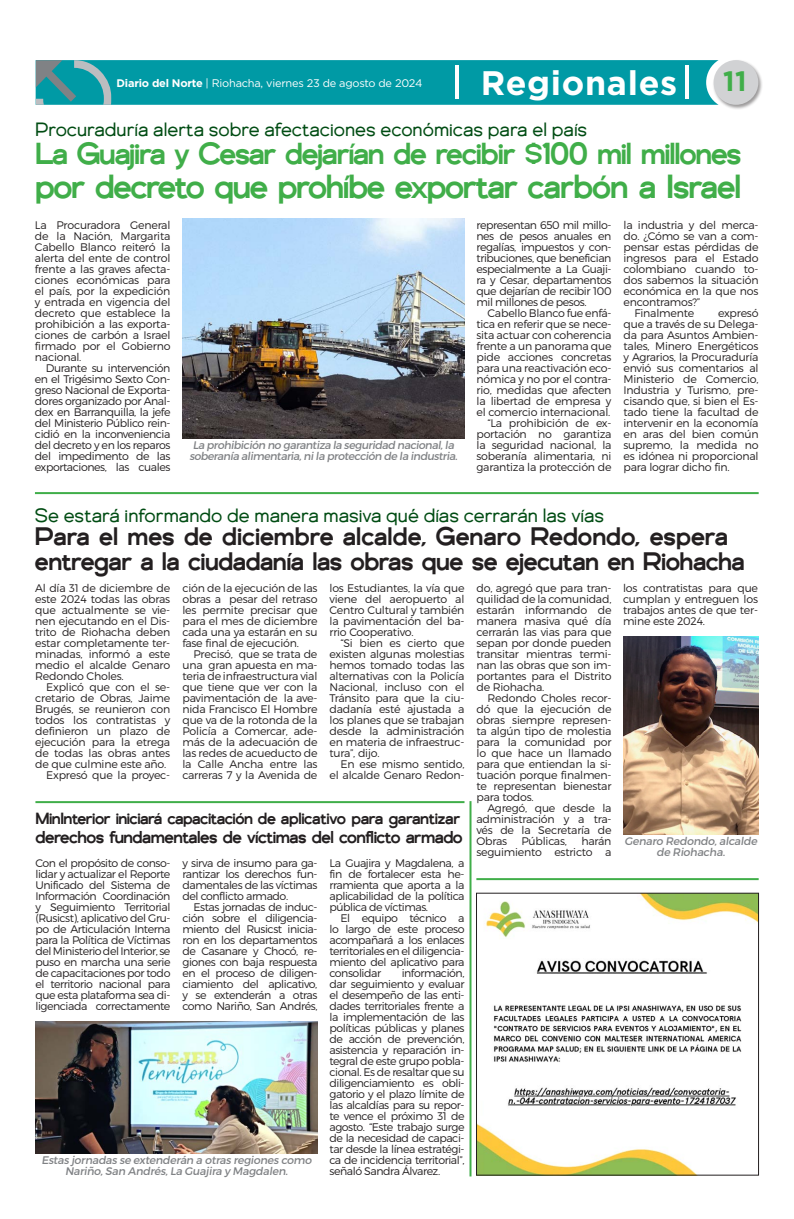
<style>
.page{position:relative;width:794px;height:1219px;background:#fff}
.page>*{position:absolute;margin:0;border:0;box-sizing:border-box;transform-origin:0 0}
.Capitular{font:700 34px "Gotham";letter-spacing:.02em;color:#fff}
.Título_medio_34pt{font:500 33px "Genova";letter-spacing:-.04em;color:#40ae49}
.Título_medio_34pt-2{font:500 30px "Genova";letter-spacing:-.04em;color:#40ae49}
.Capitular-2{font:700 28px "Gotham";color:#40ae49}
.Titulo_Medio_30Pt{font:500 25px "Genova";letter-spacing:-.02em;color:#231f20}
.Titulo_Medio_30Pt-2{font:500 25px "Genova";color:#231f20}
.Antetitulo{font:19px "Genova";color:#004c13}
.Título_medio_22pt{font:500 17px "Genova";letter-spacing:-.03em;color:#231f20}
.Título_medio_22pt-2{font:500 16px "Genova";letter-spacing:-.03em;color:#231f20}
.Texto{font:11px/11px "Trueno Lt";letter-spacing:-.02em;color:#231f20;text-align:justify}
.Texto_sin_sangrias{font:11px/11px "Trueno Lt";letter-spacing:-.04em;color:#231f20;text-align:justify}
.Pié_de_foto{font:11px/11px "Trueno Rg It";letter-spacing:-.02em;color:#808285;text-align:center}
.Pié_de_foto-2{font:11px/11px "Trueno Rg It";letter-spacing:-.04em;color:#808285;text-align:center}
.Texto-2{font:11px "Gotham";letter-spacing:-.02em;color:#fff}
.s1{font-weight:700}
</style>
<div class="page">
<svg style="left:36px;top:60px;width:676px;height:45px;background:#099ba5"></svg>
<div style="left:712px;top:59px;width:51px;height:51px;background:#231f20;opacity:.45"></div>
<div style="left:713px;top:60px;width:45px;height:45px;background:#d1d2d4;border-radius:50%"></div>
<hr style="left:685px;top:66px;width:3px;height:33px;background:#fff">
<hr style="left:456px;top:66px;width:3px;height:33px;background:#fff">
<img style="left:478px;top:895px;width:278px;height:278px">
<div style="left:476px;top:893px;width:282px;height:282px;border:1px solid #231f20"></div>
<img style="left:182px;top:218px;width:282px;height:220px">
<hr style="left:35px;top:492px;width:723px;height:2px;background:#40ae49">
<hr style="left:476px;top:878px;width:282px;height:2px;background:#40ae49">
<hr style="left:35px;top:801px;width:429px;height:2px;background:#40ae49">
<img style="left:623px;top:636px;width:135px;height:198px">
<hr style="left:469px;top:801px;width:2px;height:375px;background:#40ae49">
<img style="left:35px;top:1021px;width:282px;height:132px">
<p class="Capitular" style="left:481px;top:61px;width:198px">Regionales</p>
<p class="Texto-2" style="left:117px;top:76px;width:307px"><span class="s1">Diario del Norte</span> | Riohacha, viernes 23 de agosto de 2024</p>
<p class="Capitular-2" style="left:723px;top:62px;width:25px">11</p>
<p class="Antetitulo" style="left:35px;top:119px;width:553px">Procuraduría alerta sobre afectaciones económicas para el país</p>
<p class="Título_medio_34pt-2" style="left:35px;top:135px;width:708px">La Guajira y Cesar dejarían de recibir $100 mil millones</p>
<p class="Título_medio_34pt" style="left:35px;top:166px;width:707px">por decreto que prohíbe exportar carbón a Israel</p>
<p class="Texto_sin_sangrias" style="left:35px;top:219px;width:137px">La Procuradora General de la Nación, Margarita Cabello Blanco reiteró la alerta del ente de control frente a las graves afecta&shy;ciones económicas para el país, por la expedición y entrada en vigencia del decreto que establece la prohibición a las exporta&shy;ciones de carbón a Israel firmado por el Gobierno nacional.</p>
<p class="Texto" style="left:35px;top:362px;width:137px;text-indent:11px">Durante su intervención en el Trigésimo Sexto Con&shy;greso Nacional de Exporta&shy;dores organizado por Anal&shy;dex en Barranquilla, la jefe del Ministerio Público rein&shy;cidió en la inconveniencia del decreto y en los reparos del impedimento de las exportaciones, las cuales</p>
<p class="Pié_de_foto-2" style="left:189px;top:440px;width:270px">La prohibición no garantiza la seguridad nacional, la soberanía alimentaria, ni la protección de la industria.</p>
<p class="Texto" style="left:476px;top:219px;width:136px">representan 650 mil millo&shy;nes de pesos anuales en regalías, impuestos y con&shy;tribuciones, que benefician especialmente a La Guaji&shy;ra y Cesar, departamentos que dejarían de recibir 100 mil millones de pesos.</p>
<p class="Texto" style="left:476px;top:307px;width:136px;text-indent:11px">Cabello Blanco fue enfá&shy;tica en referir que se nece&shy;sita actuar con coherencia frente a un panorama que pide acciones concretas para una reactivación eco&shy;nómica y no por el contra&shy;rio, medidas que afecten la libertad de empresa y el comercio internacional.</p>
<p class="Texto" style="left:476px;top:417px;width:136px;text-indent:11px">“La prohibición de ex&shy;portación no garantiza la seguridad nacional, la soberanía alimentaria, ni garantiza la protección de</p>
<p class="Texto" style="left:623px;top:219px;width:136px">la industria y del merca&shy;do. ¿Cómo se van a com&shy;pensar estas pérdidas de ingresos para el Estado colombiano cuando to&shy;dos sabemos la situación económica en la que nos encontramos?”</p>
<p class="Texto" style="left:634px;top:307px;width:61px">Finalmente</p>
<p class="Texto" style="left:623px;top:307px;width:136px;text-indent:95px">expresó que a través de su Delega&shy;da para Asuntos Ambien&shy;tales, Minero Energéticos y Agrarios, la Procuraduría envió sus comentarios al Ministerio de Comercio, Industria y Turismo, pre&shy;cisando que, si bien el Es&shy;tado tiene la facultad de intervenir en la economía en aras del bien común supremo, la medida no es idónea ni proporcional para lograr dicho fin.</p>
<p class="Antetitulo" style="left:35px;top:504px;width:571px">Se estará informando de manera masiva qué días cerrarán las vías</p>
<p class="Titulo_Medio_30Pt-2" style="left:35px;top:521px;width:694px">Para el mes de diciembre alcalde, Genaro Redondo, espera</p>
<p class="Titulo_Medio_30Pt" style="left:35px;top:546px;width:711px">entregar a la ciudadanía las obras que se ejecutan en Riohacha</p>
<p class="Texto_sin_sangrias" style="left:35px;top:582px;width:136px">Al día 31 de diciembre de este 2024 todas las obras que actualmente se vie&shy;nen ejecutando en el Dis&shy;trito de Riohacha deben estar completamente ter&shy;minadas, informó a este medio el alcalde Genaro Redondo Choles.</p>
<p class="Texto" style="left:35px;top:681px;width:136px;text-indent:11px">Explicó que con el se&shy;cretario de Obras, Jaime Brugés, se reunieron con todos los contratistas y definieron un plazo de ejecución para la etrega de todas las obras antes de que culmine este año.</p>
<p class="Texto" style="left:46px;top:769px;width:125px">Expresó que la proyec-</p>
<p class="Texto" style="left:329px;top:582px;width:136px">los Estudiantes, la vía que viene del aeropuerto al Centro Cultural y también la pavimentación del ba&shy;rrio Cooperativo.</p>
<p class="Texto" style="left:329px;top:637px;width:136px;text-indent:11px">“Si bien es cierto que existen algunas molestias hemos tomado todas las alternativas con la Policía Nacional, incluso con el Tránsito para que la ciu&shy;dadanía esté ajustada a los planes que se trabajan desde la administración en materia de infraestruc&shy;tura”, dijo.</p>
<p class="Texto" style="left:329px;top:758px;width:136px;text-align:right">En ese mismo sentido, el alcalde Genaro Redon-</p>
<p class="Título_medio_22pt-2" style="left:35px;top:809px;width:426px">MinInterior iniciará capacitación de aplicativo para garantizar</p>
<p class="Título_medio_22pt" style="left:35px;top:827px;width:429px">derechos fundamentales de víctimas del conflicto armado</p>
<p class="Texto_sin_sangrias" style="left:35px;top:857px;width:136px">Con el propósito de conso&shy;lidar y actualizar el Reporte Unificado del Sistema de Información Coordinación y Seguimiento Territorial (Rusicst), aplicativo del Gru&shy;po de Articulación Interna para la Política de Víctimas del Ministerio del Interior, se puso en marcha una serie de capacitaciones por todo el territorio nacional para que esta plataforma sea di&shy;ligenciada correctamente</p>
<p class="Texto_sin_sangrias" style="left:182px;top:857px;width:136px">y sirva de insumo para ga&shy;rantizar los derechos fun&shy;damentales de las víctimas del conflicto armado.</p>
<p class="Texto" style="left:182px;top:582px;width:136px">ción de la ejecución de las obras a pesar del retraso les permite precisar que para el mes de diciembre cada una ya estarán en su fase final de ejecución.</p>
<p class="Texto" style="left:182px;top:648px;width:136px;text-indent:11px">Precisó, que se trata de una gran apuesta en ma&shy;teria de infraestructura vial que tiene que ver con la pavimentación de la ave&shy;nida Francisco El Hombre que va de la rotonda de la Policía a Comercar, ade&shy;más de la adecuación de las redes de acueducto de la Calle Ancha entre las carreras 7 y la Avenida de</p>
<p class="Texto" style="left:476px;top:582px;width:136px">do, agregó que para tran&shy;quilidad de la comunidad, estarán informando de manera masiva qué día cerrarán las vias para que sepan por donde pueden transitar mientras termi&shy;nan las obras que son im&shy;portantes para el Distrito de Riohacha.</p>
<p class="Texto" style="left:476px;top:692px;width:136px;text-indent:11px">Redondo Choles recor&shy;dó que la ejecución de obras siempre represen&shy;ta algún tipo de molestia para la comunidad por lo que hace un llamado para que entiendan la si&shy;tuación porque finalmen&shy;te representan bienestar para todos.</p>
<p class="Texto" style="left:476px;top:802px;width:136px;text-indent:11px">Agregó, que desde la administración y a tra&shy;vés de la Secretaría de Obras</p>
<p class="Texto" style="left:623px;top:582px;width:136px">los contratistas para que cumplan y entreguen los trabajos antes de que ter&shy;mine este 2024.</p>
<p class="Texto" style="left:476px;top:835px;width:136px;text-align:right">harán<br>seguimiento estricto a</p>
<p class="Texto" style="left:521px;top:835px;width:47px">Públicas,</p>
<p class="Pié_de_foto" style="left:624px;top:836px;width:134px">Genaro Redondo, alcalde de Riohacha.</p>
<p class="Texto" style="left:329px;top:857px;width:136px">La Guajira y Magdalena, a fin de fortalecer esta he&shy;rramienta que aporta a la aplicabilidad de la política pública de víctimas.</p>
<p class="Texto" style="left:329px;top:912px;width:136px;text-indent:11px">El equipo técnico a lo largo de este proceso acompañará a los enlaces territoriales en el diligencia&shy;miento del aplicativo para consolidar</p>
<p class="Texto" style="left:182px;top:901px;width:136px;text-indent:11px">Estas jornadas de induc&shy;ción sobre el diligencia&shy;miento del Rusicst inicia&shy;ron en los departamentos de Casanare y Chocó, re&shy;giones con baja respuesta en el proceso de diligen&shy;ciamiento del aplicativo, y se extenderán a otras como Nariño, San Andrés,</p>
<p class="Texto" style="left:329px;top:967px;width:136px;text-indent:72px">información, dar seguimiento y evaluar el desempeño de las enti&shy;dades territoriales frente a la implementación de las políticas públicas y planes de acción de prevención, asistencia y reparación in&shy;tegral de este grupo pobla&shy;cional. Es de resaltar que su diligenciamiento es obli&shy;gatorio y el plazo límite de las alcaldías para su repor&shy;te vence el próximo 31 de agosto. “Este trabajo surge de la necesidad de capaci&shy;tar desde la línea estratégi&shy;ca de incidencia territorial”, señaló Sandra Álvarez.</p>
<p class="Pié_de_foto" style="left:41px;top:1155px;width:272px">Estas jornadas se extenderán a otras regiones como<br>Nariño, San Andrés, La Guajira y Magdalen.</p>
</div>
